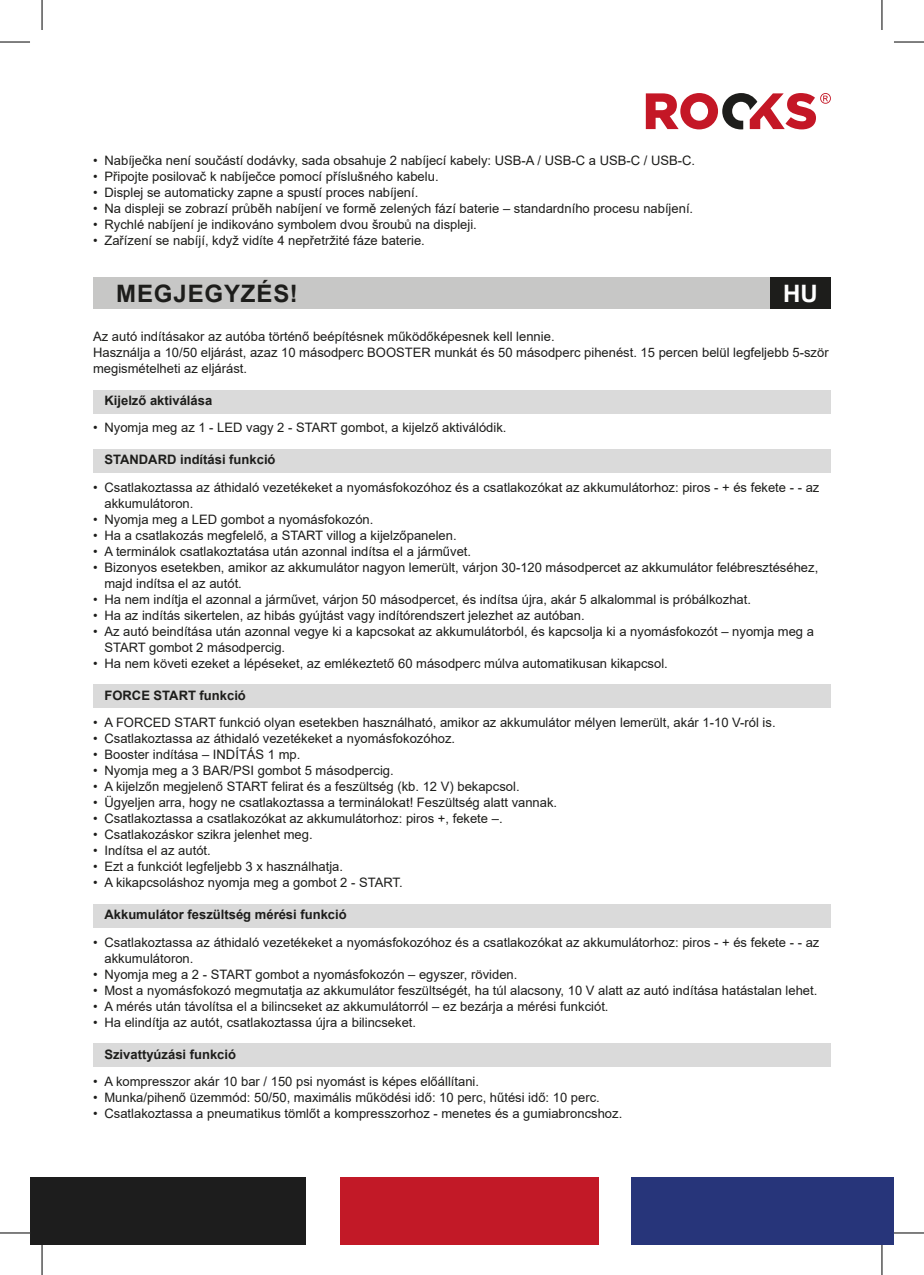
<style>
.page{position:relative;width:924px;height:1275px;background:#fff}
.page>*{position:absolute;margin:0;border:0;box-sizing:border-box;transform-origin:0 0}
.t1{font:700 24px "Arial";letter-spacing:.035em;color:#1d1d1b}
.t2{font:700 24px "Arial";color:#fff}
.text_normal{font:13px/16px "Arial";color:#1d1d1b}
.tekst_bold{font:700 13px "Arial";color:#1d1d1b}
</style>
<div class="page">
<svg style="left:645px;top:93px;width:185px;height:36px"></svg>
<div style="left:31px;top:1177px;width:275px;height:67px;background:#1d1d1d"></div>
<div style="left:340px;top:1177px;width:258px;height:67px;background:#c21927"></div>
<div style="left:630px;top:1177px;width:262px;height:67px;background:#27357a"></div>
<div style="left:93px;top:390px;width:737px;height:23px;background:#dadada"></div>
<div style="left:93px;top:449px;width:737px;height:24px;background:#dadada"></div>
<div style="left:93px;top:684px;width:737px;height:24px;background:#dadada"></div>
<div style="left:93px;top:904px;width:737px;height:23px;background:#dadada"></div>
<div style="left:93px;top:1043px;width:737px;height:24px;background:#dadada"></div>
<div style="left:93px;top:278px;width:676px;height:31px;background:#c7c7c6"></div>
<div style="left:769px;top:278px;width:61px;height:31px;background:#1d1d1b"></div>
<hr style="left:0;top:42px;width:30px;height:1px;background:#000">
<hr style="left:893px;top:42px;width:30px;height:1px;background:#000">
<hr style="left:0;top:1232px;width:30px;height:1px;background:#000">
<hr style="left:893px;top:1232px;width:30px;height:1px;background:#000">
<hr style="left:42px;top:0;width:1px;height:30px;background:#000">
<hr style="left:42px;top:1245px;width:1px;height:30px;background:#000">
<hr style="left:881px;top:0;width:1px;height:30px;background:#000">
<hr style="left:881px;top:1245px;width:1px;height:30px;background:#000">
<p class="text_normal" style="left:93px;top:152px;width:603px">• Nabíječka není součástí dodávky, sada obsahuje 2 nabíjecí kabely: USB-A / USB-C a USB-C / USB-C.</p>
<p class="text_normal" style="left:93px;top:168px;width:347px">• Připojte posilovač k nabíječce pomocí příslušného kabelu.</p>
<p class="text_normal" style="left:93px;top:184px;width:326px">• Displej se automaticky zapne a spustí proces nabíjení.</p>
<p class="text_normal" style="left:93px;top:200px;width:601px">• Na displeji se zobrazí průběh nabíjení ve formě zelených fází baterie – standardního procesu nabíjení.</p>
<p class="text_normal" style="left:93px;top:216px;width:385px">• Rychlé nabíjení je indikováno symbolem dvou šroubů na displeji.</p>
<p class="text_normal" style="left:93px;top:232px;width:333px">• Zařízení se nabíjí, když vidíte 4 nepřetržité fáze baterie.</p>
<p class="t1" style="left:116px;top:277px;width:183px">MEGJEGYZÉS!</p>
<p class="t2" style="left:782px;top:277px;width:36px">HU</p>
<p class="text_normal" style="left:93px;top:328px;width:463px">Az autó indításakor az autóba történő beépítésnek működőképesnek kell lennie.</p>
<p class="text_normal" style="left:93px;top:344px;width:736px">Használja a 10/50 eljárást, azaz 10 másodperc BOOSTER munkát és 50 másodperc pihenést. 15 percen belül legfeljebb 5-ször megismételheti az eljárást.</p>
<p class="tekst_bold" style="left:104px;top:391px;width:109px">Kijelző aktiválása</p>
<p class="text_normal" style="left:93px;top:420px;width:415px">• Nyomja meg az 1 - LED vagy 2 - START gombot, a kijelző aktiválódik.</p>
<p class="tekst_bold" style="left:104px;top:450px;width:172px">STANDARD indítási funkció</p>
<p class="text_normal" style="left:104px;top:479px;width:716px;text-indent:-11px">• Csatlakoztassa az áthidaló vezetékeket a nyomásfokozóhoz és a csatlakozókat az akkumulátorhoz: piros - + és fekete - - az akkumulátoron.</p>
<p class="text_normal" style="left:93px;top:511px;width:282px">• Nyomja meg a LED gombot a nyomásfokozón.</p>
<p class="text_normal" style="left:93px;top:527px;width:365px">• Ha a csatlakozás megfelelő, a START villog a kijelzőpanelen.</p>
<p class="text_normal" style="left:93px;top:543px;width:379px">• A terminálok csatlakoztatása után azonnal indítsa el a járművet.</p>
<p class="text_normal" style="left:104px;top:559px;width:715px;text-indent:-11px">• Bizonyos esetekben, amikor az akkumulátor nagyon lemerült, várjon 30-120 másodpercet az akkumulátor felébresztéséhez, majd indítsa el az autót.</p>
<p class="text_normal" style="left:93px;top:591px;width:659px">• Ha nem indítja el azonnal a járművet, várjon 50 másodpercet, és indítsa újra, akár 5 alkalommal is próbálkozhat.</p>
<p class="text_normal" style="left:93px;top:607px;width:493px">• Ha az indítás sikertelen, az hibás gyújtást vagy indítórendszert jelezhet az autóban.</p>
<p class="text_normal" style="left:104px;top:623px;width:710px;text-indent:-11px">• Az autó beindítása után azonnal vegye ki a kapcsokat az akkumulátorból, és kapcsolja ki a nyomásfokozót – nyomja meg a<br>START gombot 2 másodpercig.</p>
<p class="text_normal" style="left:93px;top:655px;width:576px">• Ha nem követi ezeket a lépéseket, az emlékeztető 60 másodperc múlva automatikusan kikapcsol.</p>
<p class="tekst_bold" style="left:104px;top:686px;width:143px">FORCE START funkció</p>
<p class="text_normal" style="left:93px;top:714px;width:683px">• A FORCED START funkció olyan esetekben használható, amikor az akkumulátor mélyen lemerült, akár 1-10 V-ról is.</p>
<p class="text_normal" style="left:93px;top:730px;width:363px">• Csatlakoztassa az áthidaló vezetékeket a nyomásfokozóhoz.</p>
<p class="text_normal" style="left:93px;top:746px;width:209px">• Booster indítása – INDÍTÁS 1 mp.</p>
<p class="text_normal" style="left:93px;top:762px;width:302px">• Nyomja meg a 3 BAR/PSI gombot 5 másodpercig.</p>
<p class="text_normal" style="left:93px;top:778px;width:428px">• A kijelzőn megjelenő START felirat és a feszültség (kb. 12 V) bekapcsol.</p>
<p class="text_normal" style="left:93px;top:794px;width:465px">• Ügyeljen arra, hogy ne csatlakoztassa a terminálokat! Feszültség alatt vannak.</p>
<p class="text_normal" style="left:93px;top:810px;width:411px">• Csatlakoztassa a csatlakozókat az akkumulátorhoz: piros +, fekete –.</p>
<p class="text_normal" style="left:93px;top:826px;width:221px">• Csatlakozáskor szikra jelenhet meg.</p>
<p class="text_normal" style="left:93px;top:842px;width:119px">• Indítsa el az autót.</p>
<p class="text_normal" style="left:93px;top:858px;width:251px">• Ezt a funkciót legfeljebb 3 x használhatja.</p>
<p class="text_normal" style="left:93px;top:874px;width:311px">• A kikapcsoláshoz nyomja meg a gombot 2 - START.</p>
<p class="tekst_bold" style="left:104px;top:905px;width:244px">Akkumulátor feszültség mérési funkció</p>
<p class="text_normal" style="left:104px;top:934px;width:716px;text-indent:-11px">• Csatlakoztassa az áthidaló vezetékeket a nyomásfokozóhoz és a csatlakozókat az akkumulátorhoz: piros - + és fekete - - az akkumulátoron.</p>
<p class="text_normal" style="left:93px;top:966px;width:425px">• Nyomja meg a 2 - START gombot a nyomásfokozón – egyszer, röviden.</p>
<p class="text_normal" style="left:93px;top:982px;width:725px">• Most a nyomásfokozó megmutatja az akkumulátor feszültségét, ha túl alacsony, 10 V alatt az autó indítása hatástalan lehet.</p>
<p class="text_normal" style="left:93px;top:998px;width:516px">• A mérés után távolítsa el a bilincseket az akkumulátorról – ez bezárja a mérési funkciót.</p>
<p class="text_normal" style="left:93px;top:1014px;width:324px">• Ha elindítja az autót, csatlakoztassa újra a bilincseket.</p>
<p class="tekst_bold" style="left:104px;top:1044px;width:133px">Szivattyúzási funkció</p>
<p class="text_normal" style="left:93px;top:1073px;width:387px">• A kompresszor akár 10 bar / 150 psi nyomást is képes előállítani.</p>
<p class="text_normal" style="left:93px;top:1089px;width:508px">• Munka/pihenő üzemmód: 50/50, maximális működési idő: 10 perc, hűtési idő: 10 perc.</p>
<p class="text_normal" style="left:93px;top:1105px;width:530px">• Csatlakoztassa a pneumatikus tömlőt a kompresszorhoz - menetes és a gumiabroncshoz.</p>
</div>
